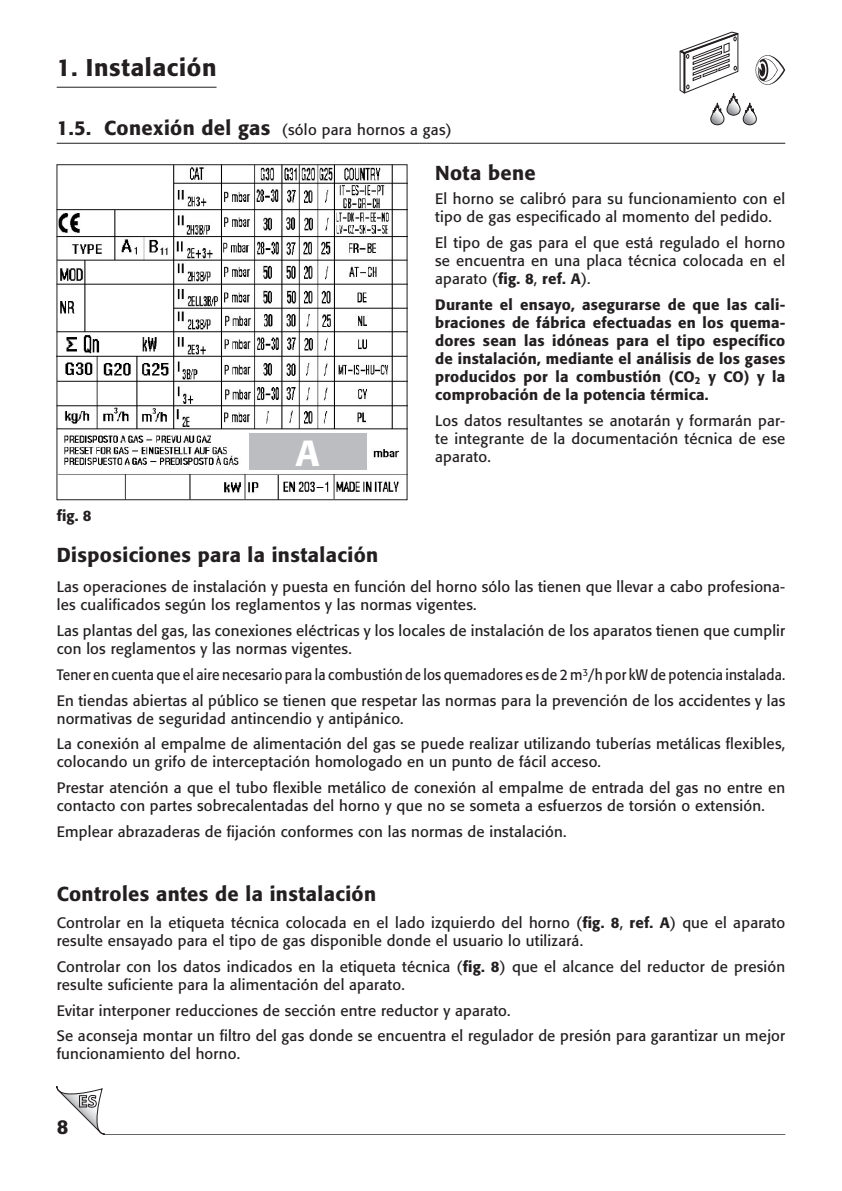
<style>
.page{position:relative;width:842px;height:1191px;background:#fff}
.page>*{position:absolute;margin:0;border:0;box-sizing:border-box;transform-origin:0 0}
.t1{font:500 36px "Formata";color:#fff}
.t2{font:500 24px "Formata";letter-spacing:.03em;color:#231f20}
.t3{font:500 20px "Formata";letter-spacing:.02em;color:#231f20}
.t4{font:15px/18px "Formata";letter-spacing:.015em;color:#231f20}
.t5{font:500 15px/18px "Formata";letter-spacing:.015em;color:#231f20;text-align:justify}
.t6{font:15px/26px "Formata";letter-spacing:.015em;color:#231f20;scale:.92 1}
.s1{font-weight:500;font-size:20px}
.s2{font-weight:500}
</style>
<div class="page">
<svg style="left:57px;top:1086px;width:728px;height:49px"></svg>
<img style="left:59px;top:166px;width:346px;height:332px">
<div style="left:57px;top:164px;width:350px;height:336px;border:1px solid #231f20"></div>
<div style="left:249px;top:433px;width:117px;height:36px;background:#bcbdc0"></div>
<svg style="left:296px;top:477px;width:24px;height:1px"></svg>
<svg style="left:679px;top:31px;width:106px;height:95px"></svg>
<hr style="left:57px;top:87px;width:160px;height:1px;background:#231f20">
<hr style="left:57px;top:143px;width:728px;height:1px;background:#231f20">
<h2 class="t2" style="left:57px;top:53px;width:161px">1. Instalación</h2>
<p class="t4" style="left:57px;top:120px;width:397px"><span class="s1">1.5. Conexión del gas</span> (sólo para hornos a gas)</p>
<h3 class="t3" style="left:435px;top:161px;width:102px">Nota bene</h3>
<p class="t4" style="left:435px;top:190px;width:352px">El horno se calibró para su funcionamiento con el tipo de gas especificado al momento del pedido.</p>
<p class="t4" style="left:435px;top:234px;width:352px;text-align:justify">El tipo de gas para el que está regulado el horno se encuentra en una placa técnica colocada en el aparato (<span class="s2">fig. 8</span>, <span class="s2">ref. A</span>).</p>
<p class="t5" style="left:435px;top:295px;width:352px">Durante el ensayo, asegurarse de que las cali&shy;braciones de fábrica efectuadas en los quema&shy;dores sean las idóneas para el tipo específico de instalación, mediante el análisis de los gases producidos por la combustión (CO<sub>2</sub> y CO) y la comprobación de la potencia térmica.</p>
<p class="t4" style="left:435px;top:411px;width:352px;text-align:justify">Los datos resultantes se anotarán y formarán par&shy;te integrante de la documentación técnica de ese aparato.</p>
<h1 class="t1" style="left:296px;top:431px;width:26px">A</h1>
<p class="t5" style="left:57px;top:507px;width:36px">fig. 8</p>
<h3 class="t3" style="left:57px;top:543px;width:323px">Disposiciones para la instalación</h3>
<p class="t4" style="left:57px;top:577px;width:730px">Las operaciones de instalación y puesta en función del horno sólo las tienen que llevar a cabo profesiona&shy;les cualificados según los reglamentos y las normas vigentes.</p>
<p class="t4" style="left:57px;top:621px;width:730px">Las plantas del gas, las conexiones eléctricas y los locales de instalación de los aparatos tienen que cumplir con los reglamentos y las normas vigentes.</p>
<p class="t6" style="left:57px;top:661px;width:793px">Tener en cuenta que el aire necesario para la combustión de los quemadores es de 2 m<sup>3</sup>/h por kW de potencia instalada.<br>En tiendas abiertas al público se tienen que respetar las normas para la prevención de los accidentes y las</p>
<p class="t4" style="left:57px;top:705px;width:730px;line-height:26px">normativas de seguridad antincendio y antipánico.<br>La conexión al empalme de alimentación del gas se puede realizar utilizando tuberías metálicas flexibles,</p>
<p class="t4" style="left:57px;top:749px;width:730px;line-height:26px">colocando un grifo de interceptación homologado en un punto de fácil acceso.<br>Prestar atención a que el tubo flexible metálico de conexión al empalme de entrada del gas no entre en</p>
<p class="t4" style="left:57px;top:793px;width:710px;line-height:26px">contacto con partes sobrecalentadas del horno y que no se someta a esfuerzos de torsión o extensión.<br>Emplear abrazaderas de fijación conformes con las normas de instalación.</p>
<h3 class="t3" style="left:57px;top:881px;width:321px">Controles antes de la instalación</h3>
<p class="t4" style="left:57px;top:913px;width:730px">Controlar en la etiqueta técnica colocada en el lado izquierdo del horno (<span class="s2">fig. 8</span>, <span class="s2">ref. A</span>) que el aparato resulte ensayado para el tipo de gas disponible donde el usuario lo utilizará.</p>
<p class="t4" style="left:57px;top:957px;width:730px">Controlar con los datos indicados en la etiqueta técnica (<span class="s2">fig. 8</span>) que el alcance del reductor de presión resulte suficiente para la alimentación del aparato.</p>
<p class="t4" style="left:57px;top:997px;width:730px;line-height:26px">Evitar interponer reducciones de sección entre reductor y aparato.<br>Se aconseja montar un filtro del gas donde se encuentra el regulador de presión para garantizar un mejor</p>
<p class="t4" style="left:57px;top:1045px;width:185px">funcionamiento del horno.</p>
<h3 class="t3" style="left:57px;top:1115px;width:13px">8</h3>
</div>
